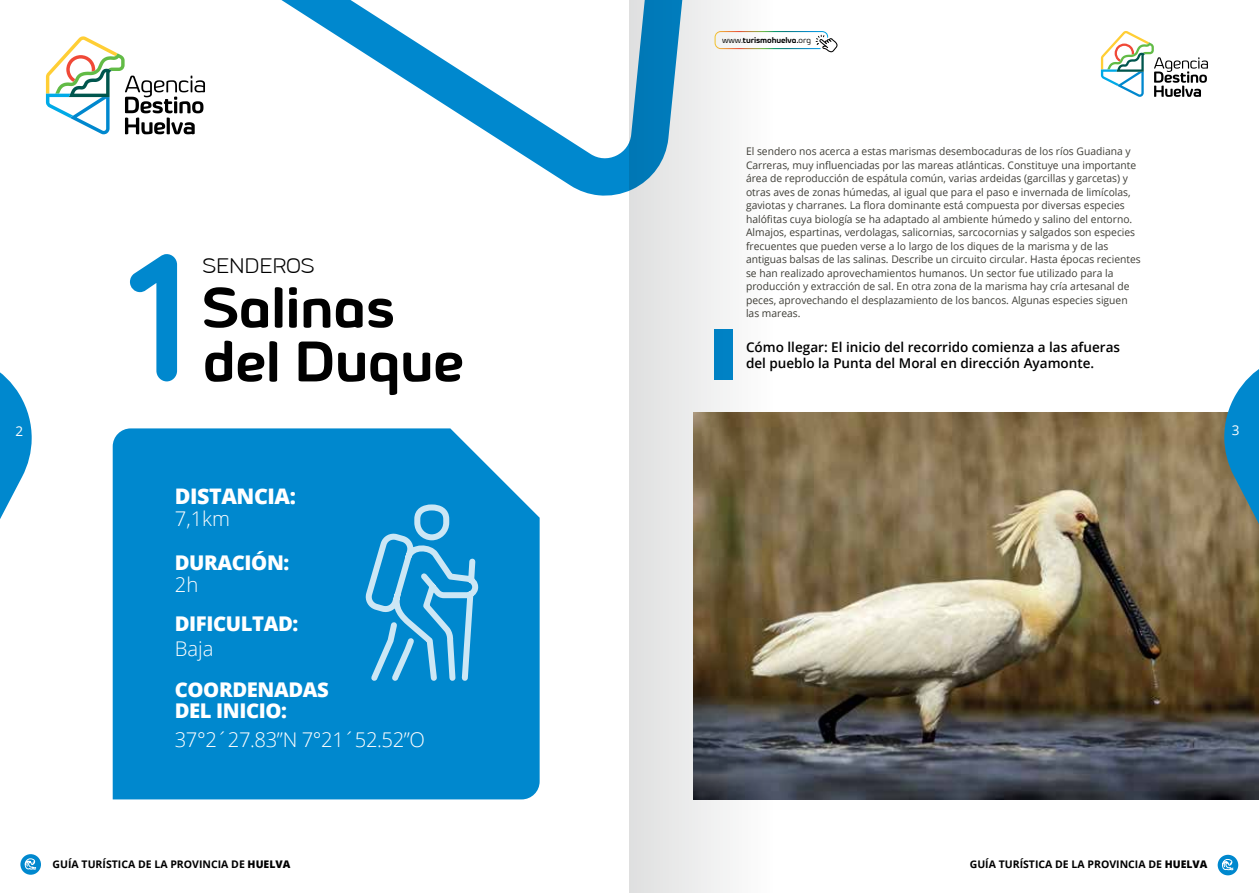
<style>
.page{position:relative;width:1259px;height:893px;background:#fff}
.page>*{position:absolute;margin:0;border:0;box-sizing:border-box;transform-origin:0 0}
.t1{font:700 184.8px "Bariol";color:#0088ce}
.t2{font:700 57px/54px "Byom";letter-spacing:-.01em;color:#000}
.t3{font:800 21.45px "Open Sans";letter-spacing:-.02em;color:#fff}
.t4{font:300 21px "Byom";letter-spacing:.02em;color:#000}
.t5{font:800 20.25px/21px "Open Sans";letter-spacing:-.02em;color:#fff}
.t6{font:300 20.25px "Open Sans";letter-spacing:-.01em;color:#fff}
.t7{font:600 13.5px/16.5px "Open Sans";color:#000}
.t8{font:13.5px "Open Sans";color:#fff}
.t9{font:10.5px/13.5px "Open Sans";color:#3f3e37}
.t10{font:700 10.5px "Open Sans";color:#000}
.t11{font:700 8.4px "Byom";letter-spacing:-.01em;color:#000}
.s1{font-weight:400}
.s2{font-weight:800}
</style>
<div class="page">
<div style="left:113px;top:428px;width:426px;height:371px;background:#0088ce"></div>
<img style="left:856px;top:412px;width:403px;height:387px">
<svg style="left:46px;top:36px;width:159px;height:98px"></svg>
<svg style="left:1101px;top:31px;width:107px;height:66px"></svg>
<svg style="left:20px;top:854px;width:21px;height:21px"></svg>
<svg style="left:25px;top:858px;width:11px;height:11px"></svg>
<svg style="left:281px;top:0;width:348px;height:196px"></svg>
<svg style="left:0;top:372px;width:32px;height:147px"></svg>
<svg style="left:1224px;top:369px;width:35px;height:207px;background:#528b9d"></svg>
<svg style="left:364px;top:503px;width:116px;height:179px;background:#309ed7"></svg>
<div style="left:1217px;top:855px;width:21px;height:20px;background:#0088ce;border-radius:50%"></div>
<svg style="left:1222px;top:859px;width:11px;height:11px"></svg>
<svg style="left:629px;top:0;width:227px;height:893px"></svg>
<h1 class="t1" style="left:126px;top:191px;width:66px">1</h1>
<h3 class="t4" style="left:203px;top:254px;width:113px">SENDEROS</h3>
<h2 class="t2" style="left:203px;top:281px;width:263px">Salinas del Duque</h2>
<p class="t11" style="left:722px;top:35px;width:91px"><span class="s1">www.</span>turismohuelva.<span class="s1">org</span></p>
<p class="t9" style="left:746px;top:144px;width:396px">El sendero nos acerca a estas marismas desembocaduras de los ríos Guadiana y Carreras, muy influenciadas por las mareas atlánticas. Constituye una importante área de reproducción de espátula común, varias ardeidas (garcillas y garcetas) y otras aves de zonas húmedas, al igual que para el paso e invernada de limícolas, gaviotas y charranes. La flora dominante está compuesta por diversas especies halófitas cuya biología se ha adaptado al ambiente húmedo y salino del entorno.<br>Almajos, espartinas, verdolagas, salicornias, sarcocornias y salgados son especies frecuentes que pueden verse a lo largo de los diques de la marisma y de las antiguas balsas de las salinas. Describe un circuito circular. Hasta épocas recientes se han realizado aprovechamientos humanos. Un sector fue utilizado para la producción y extracción de sal. En otra zona de la marisma hay cría artesanal de peces, aprovechando el desplazamiento de los bancos. Algunas especies siguen las mareas.</p>
<p class="t7" style="left:746px;top:338px;width:375px">Cómo llegar: El inicio del recorrido comienza a las afueras del pueblo la Punta del Moral en dirección Ayamonte.</p>
<p class="t8" style="left:15px;top:422px;width:9px">2</p>
<p class="t8" style="left:1231px;top:421px;width:9px">3</p>
<h3 class="t3" style="left:175px;top:480px;width:123px">DISTANCIA:</h3>
<h3 class="t6" style="left:175px;top:504px;width:57px">7,1km</h3>
<h3 class="t5" style="left:175px;top:551px;width:116px">DURACIÓN:</h3>
<h3 class="t6" style="left:175px;top:570px;width:25px">2h</h3>
<h3 class="t5" style="left:175px;top:612px;width:125px">DIFICULTAD:</h3>
<h3 class="t6" style="left:175px;top:635px;width:40px">Baja</h3>
<h3 class="t5" style="left:175px;top:678px;width:156px">COORDENADAS<br>DEL INICIO:</h3>
<h3 class="t6" style="left:175px;top:726px;width:252px">37°2´27.83”N 7°21´52.52”O</h3>
<p class="t10" style="left:53px;top:857px;width:239px">GUÍA TURÍSTICA DE LA PROVINCIA DE <span class="s2">HUELVA</span></p>
<p class="t10" style="left:969px;top:857px;width:239px">GUÍA TURÍSTICA DE LA PROVINCIA DE <span class="s2">HUELVA</span></p>
</div>
